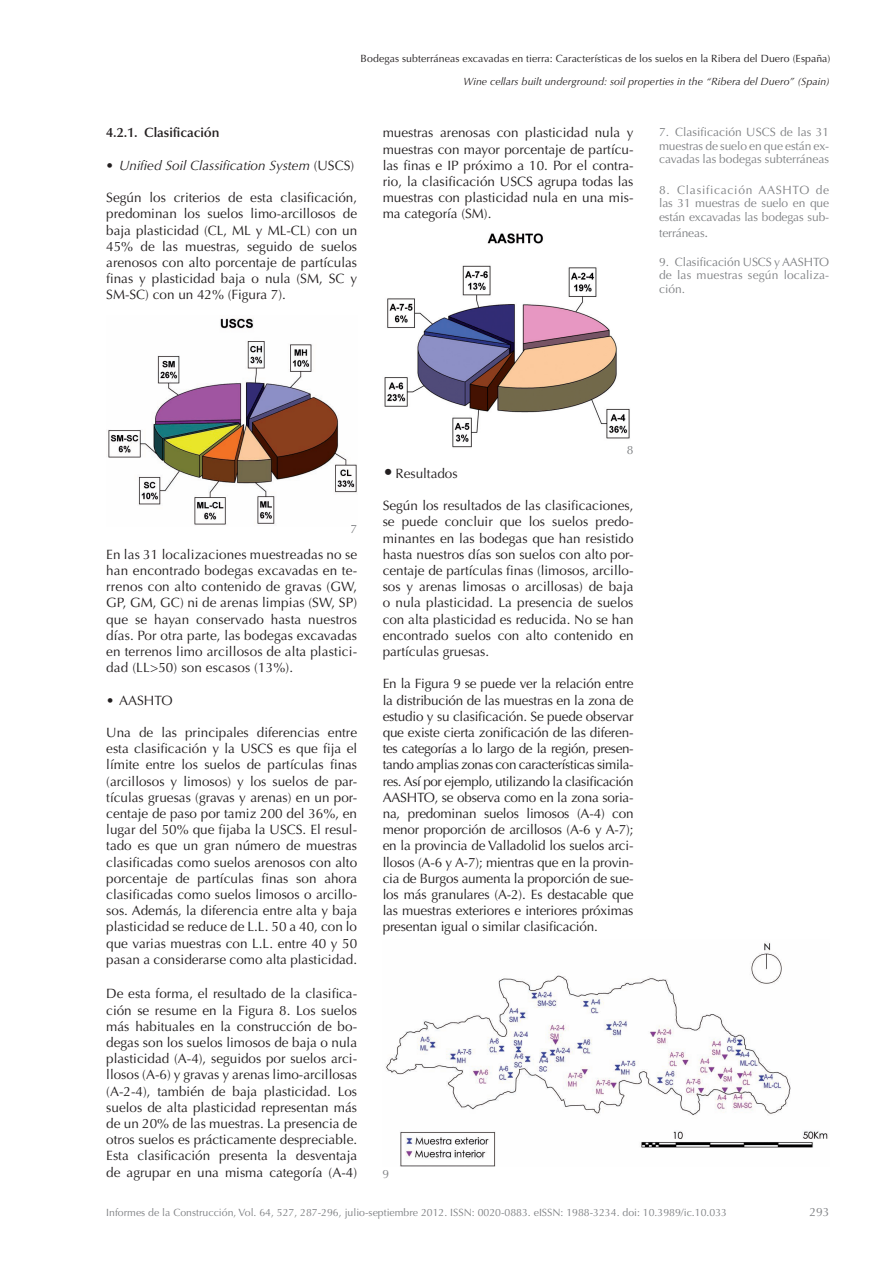
<style>
.page{position:relative;width:893px;height:1263px;background:#fff}
.page>*{position:absolute;margin:0;border:0;box-sizing:border-box;transform-origin:0 0}
.t1{font:13.5px/16.2px "Optima LT Std";color:#231f20;text-align:justify}
.t2{font:italic 13.5px "Optima LT Std";color:#231f20}
.t3{font:600 13.5px "Optima LT Std";color:#231f20}
.t4{font:12px/13.5px "Optima LT Std";letter-spacing:-.01em;color:#808285;text-align:justify}
.t5{font:10.5px "Optima LT Std";color:#808285}
.t6{font:10.5px "Optima LT Std";letter-spacing:.005em;color:#231f20}
.t7{font:italic 10.5px "Optima LT Std";letter-spacing:.005em;color:#231f20}
.s1{font-style:normal}
.s2{font-size:13.5px}
.s3{font-size:18px}
</style>
<div class="page">
<img style="left:386px;top:942px;width:442px;height:225px">
<img style="left:384px;top:233px;width:246px;height:215px">
<img style="left:108px;top:318px;width:249px;height:207px">
<p class="t6" style="left:361px;top:52px;width:471px">Bodegas subterráneas excavadas en tierra: Características de los suelos en la Ribera del Duero (España)</p>
<p class="t7" style="left:463px;top:75px;width:368px">Wine cellars built underground: soil properties in the “Ribera del Duero” (Spain)</p>
<p class="t3" style="left:106px;top:125px;width:115px">4.2.1. Clasificación</p>
<p class="t2" style="left:106px;top:157px;width:249px">• Unified Soil Classification System <span class="s1">(USCS)</span></p>
<p class="t1" style="left:106px;top:190px;width:252px">Según los criterios de esta clasificación, predominan los suelos limo-arcillosos de baja plasticidad (CL, ML y ML-CL) con un 45% de las muestras, seguido de suelos arenosos con alto porcentaje de partículas finas y plasticidad baja o nula (SM, SC y SM-SC) con un 42% (Figura 7).</p>
<p class="t1" style="left:383px;top:125px;width:252px">muestras arenosas con plasticidad nula y muestras con mayor porcentaje de partícu&shy;las finas e IP próximo a 10. Por el contra&shy;rio, la clasificación USCS agrupa todas las muestras con plasticidad nula en una mis&shy;ma categoría (SM).</p>
<p class="t4" style="left:659px;top:126px;width:172px">7. Clasificación USCS de las 31 muestras de suelo en que están ex&shy;cavadas las bodegas subterráneas</p>
<p class="t4" style="left:659px;top:183px;width:172px">8. Clasificación AASHTO de las 31 muestras de suelo en que están excavadas las bodegas sub-</p>
<p class="t4" style="left:659px;top:226px;width:51px">terráneas<span class="s2">.</span></p>
<p class="t4" style="left:659px;top:255px;width:172px">9. Clasificación USCS y AASHTO de las muestras según localiza&shy;ción.</p>
<p class="t4" style="left:350px;top:522px;width:8px">7</p>
<p class="t1" style="left:106px;top:546px;width:252px">En las 31 localizaciones muestreadas no se han encontrado bodegas excavadas en te&shy;rrenos con alto contenido de gravas (GW, GP, GM, GC) ni de arenas limpias (SW, SP) que se hayan conservado hasta nuestros días. Por otra parte, las bodegas excavadas en terrenos limo arcillosos de alta plastici&shy;dad (LL&gt;50) son escasos (13%).</p>
<p class="t1" style="left:106px;top:692px;width:68px">• AASHTO</p>
<p class="t1" style="left:106px;top:724px;width:252px">Una de las principales diferencias entre esta clasificación y la USCS es que fija el límite entre los suelos de partículas finas (arcillosos y limosos) y los suelos de par&shy;tículas gruesas (gravas y arenas) en un por&shy;centaje de paso por tamiz 200 del 36%, en lugar del 50% que fijaba la USCS. El resul&shy;tado es que un gran número de muestras clasificadas como suelos arenosos con alto porcentaje de partículas finas son ahora clasificadas como suelos limosos o arcillo&shy;sos. Además, la diferencia entre alta y baja plasticidad se reduce de L.L. 50 a 40, con lo que varias muestras con L.L. entre 40 y 50 pasan a considerarse como alta plasticidad.</p>
<p class="t1" style="left:106px;top:986px;width:252px">De esta forma, el resultado de la clasifica&shy;ción se resume en la Figura 8. Los suelos más habituales en la construcción de bo&shy;degas son los suelos limosos de baja o nula plasticidad (A-4), seguidos por suelos arci&shy;llosos (A-6) y gravas y arenas limo-arcillosas (A-2-4), también de baja plasticidad. Los suelos de alta plasticidad representan más de un 20% de las muestras. La presencia de otros suelos es prácticamente despreciable.<br>Esta clasificación presenta la desventaja de agrupar en una misma categoría (A-4)</p>
<p class="t4" style="left:627px;top:444px;width:8px">8</p>
<p class="t1" style="left:383px;top:465px;width:77px"><span class="s3">•</span> Resultados</p>
<p class="t1" style="left:383px;top:498px;width:252px">Según los resultados de las clasificaciones, se puede concluir que los suelos predo&shy;minantes en las bodegas que han resistido hasta nuestros días son suelos con alto por&shy;centaje de partículas finas (limosos, arcillo&shy;sos y arenas limosas o arcillosas) de baja o nula plasticidad. La presencia de suelos con alta plasticidad es reducida. No se han encontrado suelos con alto contenido en partículas gruesas.</p>
<p class="t1" style="left:383px;top:676px;width:252px">En la Figura 9 se puede ver la relación entre la distribución de las muestras en la zona de estudio y su clasificación. Se puede observar que existe cierta zonificación de las diferen&shy;tes categorías a lo largo de la región, presen&shy;tando amplias zonas con características simila&shy;res. Así por ejemplo, utilizando la clasificación AASHTO, se observa como en la zona soria&shy;na, predominan suelos limosos (A-4) con menor proporción de arcillosos (A-6 y A-7); en la provincia de Valladolid los suelos arci&shy;llosos (A-6 y A-7); mientras que en la provin&shy;cia de Burgos aumenta la proporción de sue&shy;los más granulares (A-2). Es destacable que las muestras exteriores e interiores próximas presentan igual o similar clasificación.</p>
<p class="t4" style="left:383px;top:1167px;width:8px">9</p>
<p class="t5" style="left:106px;top:1206px;width:622px">Informes de la Construcción, Vol. 64, 527, 287-296, julio-septiembre 2012. ISSN: 0020-0883. eISSN: 1988-3234. doi: 10.3989/ic.10.033</p>
<p class="t4" style="left:809px;top:1205px;width:22px">293</p>
</div>
